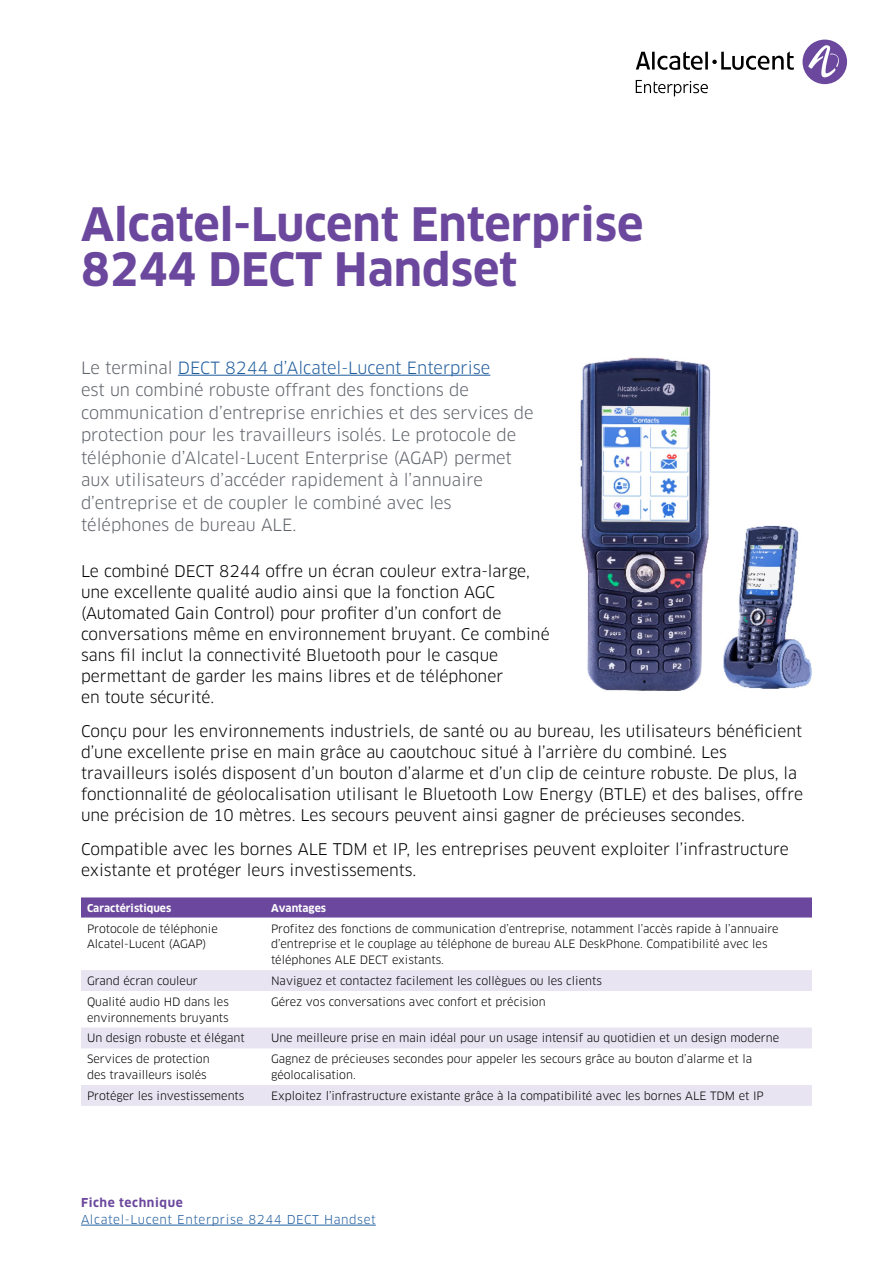
<style>
.page{position:relative;width:893px;height:1263px;background:#fff}
.page>*{position:absolute;margin:0;border:0;box-sizing:border-box;transform-origin:0 0}
.t1{font:700 45px/45px "Clan OT";color:#6b489d}
.t2{font:16.5px/22.5px "Clan OT";color:#5f636a}
.t3{font:15.75px/21px "Clan OT";color:#000}
.t4{font:12px "Clan OT";letter-spacing:.05em;color:#215e9e}
.t5{font:700 12px "Clan OT";letter-spacing:.05em;color:#6b489d}
.t6{font:11.25px/15.8px "Clan OT";color:#000}
.t7{font:700 10.5px "Clan OT";color:#fff}
.s1{color:#215e9e}
</style>
<div class="page">
<hr style="left:81px;top:1225px;width:295px;height:1px;background:#215e9e">
<div style="left:802px;top:40px;width:45px;height:44px;background:#6b489d;border-radius:50%"></div>
<svg style="left:808px;top:45px;width:34px;height:33px"></svg>
<svg style="left:636px;top:51px;width:158px;height:19px"></svg>
<svg style="left:636px;top:80px;width:72px;height:16px"></svg>
<hr style="left:178px;top:375px;width:312px;height:1px;background:#215e9e">
<img style="left:580px;top:357px;width:130px;height:334px">
<img style="left:723px;top:525px;width:89px;height:164px">
<svg style="left:81px;top:897px;width:731px;height:21px;background:#714fa1"></svg>
<svg style="left:81px;top:970px;width:731px;height:136px"></svg>
<h1 class="t1" style="left:81px;top:203px;width:564px">Alcatel-Lucent Enterprise<br>8244 DECT Handset</h1>
<p class="t2" style="left:81px;top:356px;width:454px">Le terminal <span class="s1">DECT 8244 d’Alcatel-Lucent Enterprise<br></span>est un combiné robuste offrant des fonctions de communication d’entreprise enrichies et des services de protection pour les travailleurs isolés. Le protocole de téléphonie d’Alcatel-Lucent Enterprise (AGAP) permet aux utilisateurs d’accéder rapidement à l’annuaire d’entreprise et de coupler le combiné avec les téléphones de bureau ALE.</p>
<p class="t3" style="left:81px;top:561px;width:470px">Le combiné DECT 8244 offre un écran couleur extra-large, une excellente qualité audio ainsi que la fonction AGC (Automated Gain Control) pour profiter d’un confort de conversations même en environnement bruyant. Ce combiné sans fil inclut la connectivité Bluetooth pour le casque permettant de garder les mains libres et de téléphoner<br>en toute sécurité.</p>
<p class="t3" style="left:81px;top:721px;width:724px">Conçu pour les environnements industriels, de santé ou au bureau, les utilisateurs bénéficient d’une excellente prise en main grâce au caoutchouc situé à l’arrière du combiné. Les travailleurs isolés disposent d’un bouton d’alarme et d’un clip de ceinture robuste. De plus, la fonctionnalité de géolocalisation utilisant le Bluetooth Low Energy (BTLE) et des balises, offre une précision de 10 mètres. Les secours peuvent ainsi gagner de précieuses secondes.</p>
<p class="t3" style="left:81px;top:838px;width:709px">Compatible avec les bornes ALE TDM et IP, les entreprises peuvent exploiter l’infrastructure existante et protéger leurs investissements.</p>
<p class="t7" style="left:87px;top:902px;width:86px">Caractéristiques</p>
<p class="t7" style="left:271px;top:902px;width:57px">Avantages</p>
<p class="t6" style="left:87px;top:920px;width:132px">Protocole de téléphonie<br>Alcatel-Lucent (AGAP)</p>
<p class="t6" style="left:271px;top:920px;width:509px">Profitez des fonctions de communication d’entreprise, notamment l’accès rapide à l’annuaire d’entreprise et le couplage au téléphone de bureau ALE DeskPhone. Compatibilité avec les téléphones ALE DECT existants.</p>
<p class="t6" style="left:87px;top:973px;width:112px">Grand écran couleur</p>
<p class="t6" style="left:271px;top:973px;width:332px">Naviguez et contactez facilement les collègues ou les clients</p>
<p class="t6" style="left:87px;top:994px;width:143px">Qualité audio HD dans les environnements bruyants</p>
<p class="t6" style="left:271px;top:994px;width:276px">Gérez vos conversations avec confort et précision</p>
<p class="t6" style="left:87px;top:1030px;width:159px">Un design robuste et élégant</p>
<p class="t6" style="left:271px;top:1030px;width:510px">Une meilleure prise en main idéal pour un usage intensif au quotidien et un design moderne</p>
<p class="t6" style="left:87px;top:1051px;width:124px">Services de protection des travailleurs isolés</p>
<p class="t6" style="left:271px;top:1051px;width:482px">Gagnez de précieuses secondes pour appeler les secours grâce au bouton d’alarme et la géolocalisation.</p>
<p class="t6" style="left:87px;top:1088px;width:159px">Protéger les investissements</p>
<p class="t6" style="left:271px;top:1088px;width:494px">Exploitez l’infrastructure existante grâce à la compatibilité avec les bornes ALE TDM et IP</p>
<p class="t5" style="left:81px;top:1196px;width:103px">Fiche technique</p>
<p class="t4" style="left:81px;top:1212px;width:296px">Alcatel-Lucent Enterprise 8244 DECT Handset</p>
</div>
